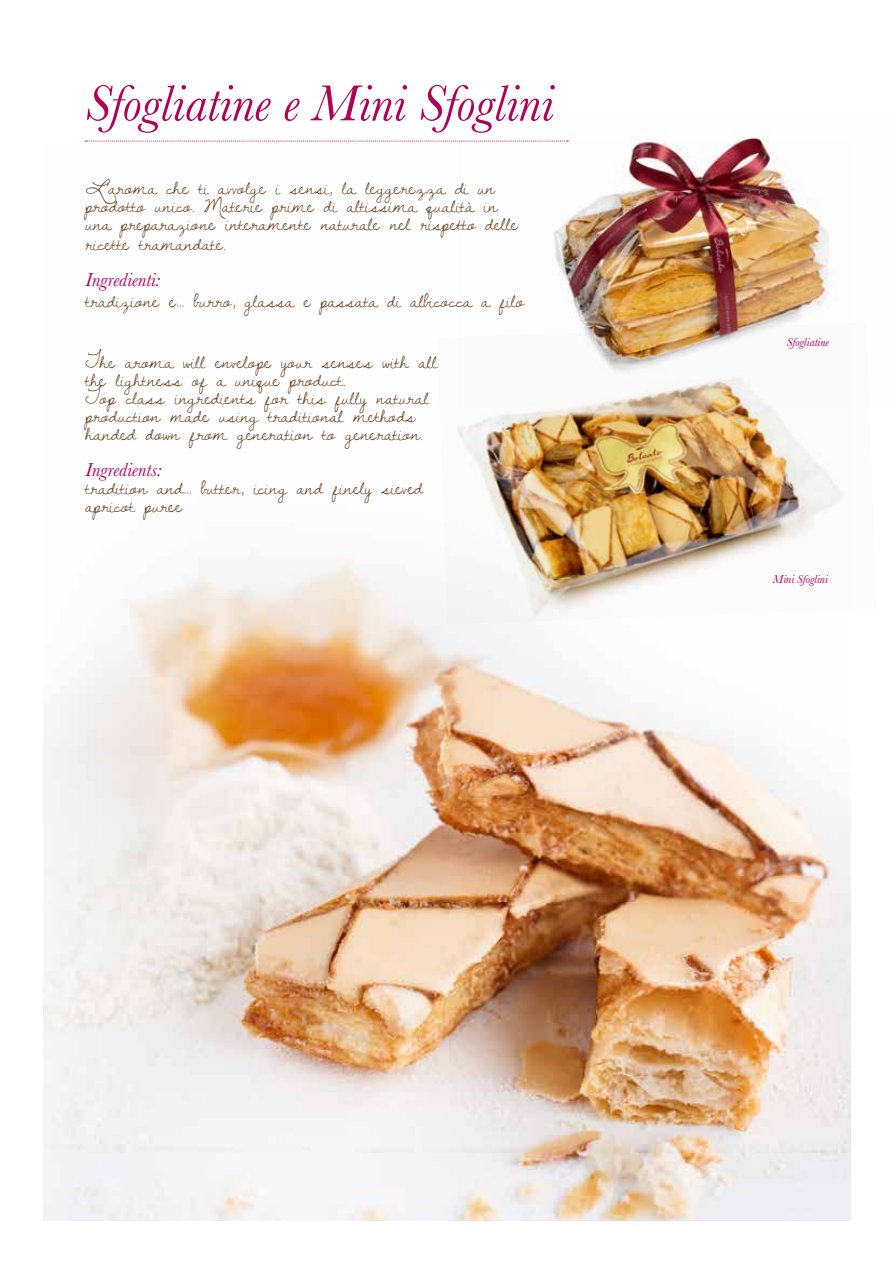
<style>
.page{position:relative;width:893px;height:1263px;background:#fff}
.page>*{position:absolute;margin:0;border:0;box-sizing:border-box;transform-origin:0 0}
.t1{font:italic 52.5px "Baskerville";color:#b10057}
.t2{font:19.5px/18px "Dawningofa New Day";color:#673b15}
.t3{font:italic 19.5px "Baskerville";color:#b10057}
.t4{font:italic 12px "Baskerville";color:#b10057}
</style>
<div class="page">
<img style="left:43px;top:561px;width:807px;height:659px">
<img style="left:458px;top:136px;width:379px;height:187px">
<svg style="left:85px;top:141px;width:483px;height:1px"></svg>
<img style="left:437px;top:323px;width:413px;height:301px">
<h1 class="t1" style="left:85px;top:68px;width:470px">Sfogliatine e Mini Sfoglini</h1>
<p class="t2" style="left:85px;top:178px;width:434px;line-height:18.5px">L’aroma che ti avvolge i sensi, la leggerezza di un prodotto unico. Materie prime di altissima qualità in una preparazione interamente naturale nel rispetto delle ricette tramandate.</p>
<p class="t3" style="left:85px;top:267px;width:76px">Ingredienti:</p>
<p class="t2" style="left:85px;top:291px;width:440px">tradizione e… burro, glassa e passata di albicocca a filo</p>
<p class="t2" style="left:85px;top:352px;width:353px">The aroma will envelope your senses with all the lightness of a unique product.<br>Top class ingredients for this fully natural production made using traditional methods handed down from generation to generation.</p>
<p class="t3" style="left:85px;top:456px;width:78px">Ingredients:</p>
<p class="t2" style="left:85px;top:478px;width:339px">tradition and… butter, icing and finely sieved apricot puree</p>
<p class="t4" style="left:787px;top:334px;width:44px">Sfogliatine</p>
<p class="t4" style="left:773px;top:571px;width:57px">Mini Sfoglini</p>
</div>
